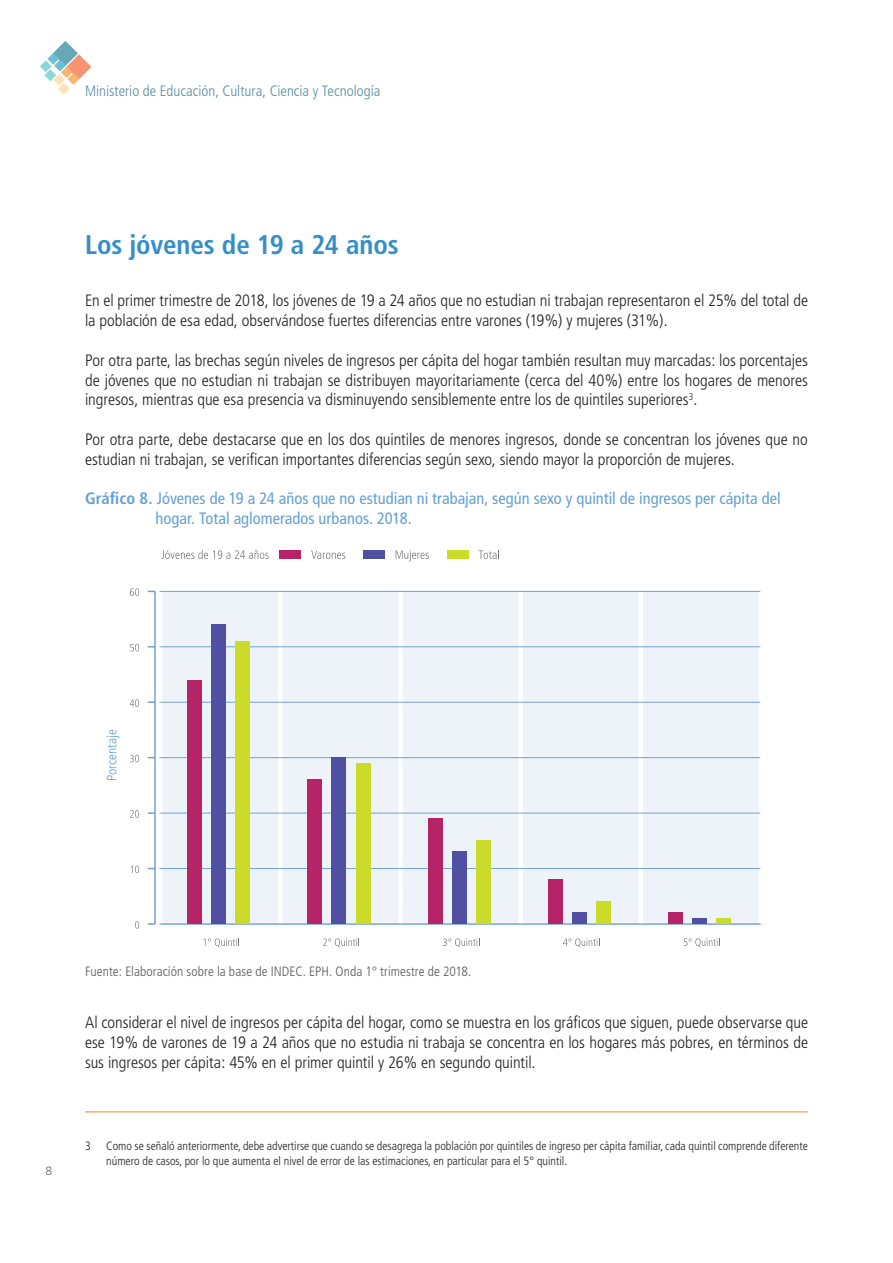
<style>
.page{position:relative;width:893px;height:1263px;background:#fff}
.page>*{position:absolute;margin:0;border:0;box-sizing:border-box;transform-origin:0 0}
.Titulos{font:700 condensed 27px "Frutiger";letter-spacing:-.005em;color:#338eca}
.texto_gral{font:300 condensed 16.5px/19.8px "Frutiger";letter-spacing:-.005em;color:#231f20}
.FUENTES-GRAF-TABLAS{font:condensed 16.5px/19.8px "Frutiger";color:#65a0d3}
.t1{font:300 condensed 15px "Frutiger";color:#588da3}
.FUENTES-GRAF-TABLAS-2{font:300 condensed 13.5px "Frutiger";letter-spacing:.005em;color:#57585a}
.FUENTES-GRAF-TABLAS-3{font:300 condensed 13.5px "Frutiger";letter-spacing:.005em;color:#65a0d3}
.nota_al_pie{font:300 condensed 12px/15px "Frutiger";color:#231f20}
.t2{font:300 12px "Frutiger";color:#636366}
.s1{font-weight:700}
</style>
<div class="page">
<svg style="left:40px;top:41px;width:51px;height:54px"></svg>
<hr style="left:85px;top:1111px;width:723px;height:1px;background:#f68b1f">
<div style="left:161px;top:591px;width:601px;height:333px;background:#edf3f8"></div>
<hr style="left:159px;top:922px;width:601px;height:3px;background:#fff">
<hr style="left:278px;top:591px;width:3px;height:333px;background:#fff">
<hr style="left:398px;top:591px;width:3px;height:333px;background:#fff">
<hr style="left:518px;top:591px;width:3px;height:333px;background:#fff">
<hr style="left:639px;top:591px;width:3px;height:333px;background:#fff">
<hr style="left:759px;top:591px;width:3px;height:333px;background:#fff">
<hr style="left:161px;top:924px;width:601px;height:1px;background:#75a1d1">
<hr style="left:159px;top:591px;width:3px;height:333px;background:#fff">
<hr style="left:280px;top:591px;width:3px;height:333px;background:#fff">
<hr style="left:400px;top:591px;width:3px;height:333px;background:#fff">
<hr style="left:520px;top:591px;width:3px;height:333px;background:#fff">
<hr style="left:640px;top:591px;width:3px;height:333px;background:#fff">
<svg style="left:135px;top:921px;width:4px;height:7px"></svg>
<svg style="left:131px;top:865px;width:8px;height:8px"></svg>
<svg style="left:130px;top:810px;width:9px;height:8px"></svg>
<svg style="left:130px;top:755px;width:9px;height:7px"></svg>
<svg style="left:130px;top:699px;width:9px;height:8px"></svg>
<svg style="left:130px;top:644px;width:9px;height:7px"></svg>
<svg style="left:130px;top:588px;width:9px;height:8px"></svg>
<hr style="left:154px;top:591px;width:2px;height:333px;background:#75a1d1">
<svg style="left:148px;top:923px;width:7px;height:2px"></svg>
<svg style="left:148px;top:812px;width:6px;height:2px"></svg>
<svg style="left:148px;top:701px;width:6px;height:2px"></svg>
<svg style="left:684px;top:938px;width:36px;height:9px"></svg>
<svg style="left:563px;top:938px;width:37px;height:9px"></svg>
<svg style="left:443px;top:938px;width:37px;height:9px"></svg>
<svg style="left:323px;top:938px;width:36px;height:9px"></svg>
<svg style="left:204px;top:938px;width:35px;height:9px"></svg>
<div style="left:363px;top:550px;width:22px;height:8px;background:#514fa1"></div>
<svg style="left:396px;top:550px;width:33px;height:11px"></svg>
<svg style="left:161px;top:550px;width:108px;height:9px"></svg>
<svg style="left:311px;top:550px;width:34px;height:9px"></svg>
<div style="left:279px;top:550px;width:22px;height:8px;background:#b62467"></div>
<div style="left:447px;top:550px;width:21px;height:8px;background:#cadb2a"></div>
<svg style="left:479px;top:550px;width:20px;height:9px"></svg>
<hr style="left:159px;top:924px;width:601px;height:1px;background:#75a1d1">
<hr style="left:159px;top:868px;width:601px;height:1px;background:#75a1d1">
<hr style="left:159px;top:813px;width:601px;height:1px;background:#75a1d1">
<hr style="left:159px;top:757px;width:601px;height:1px;background:#75a1d1">
<hr style="left:159px;top:702px;width:601px;height:1px;background:#75a1d1">
<hr style="left:159px;top:646px;width:601px;height:1px;background:#75a1d1">
<hr style="left:159px;top:591px;width:601px;height:1px;background:#75a1d1">
<div style="left:188px;top:680px;width:14px;height:244px;background:#b62467"></div>
<div style="left:308px;top:780px;width:14px;height:144px;background:#b62467"></div>
<div style="left:428px;top:819px;width:14px;height:105px;background:#b62467"></div>
<div style="left:548px;top:880px;width:14px;height:44px;background:#b62467"></div>
<div style="left:668px;top:913px;width:15px;height:11px;background:#b62467"></div>
<div style="left:212px;top:625px;width:14px;height:299px;background:#514fa1"></div>
<div style="left:332px;top:758px;width:14px;height:166px;background:#514fa1"></div>
<div style="left:452px;top:852px;width:14px;height:72px;background:#514fa1"></div>
<div style="left:572px;top:913px;width:14px;height:11px;background:#514fa1"></div>
<div style="left:692px;top:918px;width:15px;height:6px;background:#514fa1"></div>
<div style="left:236px;top:641px;width:14px;height:283px;background:#cadb2a"></div>
<div style="left:356px;top:763px;width:14px;height:161px;background:#cadb2a"></div>
<div style="left:476px;top:841px;width:14px;height:83px;background:#cadb2a"></div>
<div style="left:596px;top:902px;width:14px;height:22px;background:#cadb2a"></div>
<div style="left:716px;top:918px;width:15px;height:6px;background:#cadb2a"></div>
<p class="t1" style="left:85px;top:83px;width:297px">Ministerio de Educación, Cultura, Ciencia y Tecnología</p>
<p class="Titulos" style="left:85px;top:229px;width:315px">Los jóvenes de 19 a 24 años</p>
<p class="texto_gral" style="left:85px;top:291px;width:724px">En el primer trimestre de 2018, los jóvenes de 19 a 24 años que no estudian ni trabajan representaron el 25% del total de la población de esa edad, observándose fuertes diferencias entre varones (19%) y mujeres (31%).</p>
<p class="texto_gral" style="left:85px;top:350px;width:724px;text-align:justify">Por otra parte, las brechas según niveles de ingresos per cápita del hogar también resultan muy marcadas: los porcentajes de jóvenes que no estudian ni trabajan se distribuyen mayoritariamente (cerca del 40%) entre los hogares de menores ingresos, mientras que esa presencia va disminuyendo sensiblemente entre los de quintiles superiores<sup>3</sup>.</p>
<p class="texto_gral" style="left:85px;top:430px;width:724px">Por otra parte, debe destacarse que en los dos quintiles de menores ingresos, donde se concentran los jóvenes que no estudian ni trabajan, se verifican importantes diferencias según sexo, siendo mayor la proporción de mujeres.</p>
<p class="FUENTES-GRAF-TABLAS" style="left:156px;top:489px;width:627px;text-indent:-71px"><span class="s1">Gráfico 8.</span> Jóvenes de 19 a 24 años que no estudian ni trabajan, según sexo y quintil de ingresos per cápita del hogar. Total aglomerados urbanos. 2018.</p>
<p class="FUENTES-GRAF-TABLAS-3" style="left:104px;top:781px;width:54px;rotate:-90deg">Porcentaje</p>
<p class="t2" style="left:45px;top:1163px;width:8px">8</p>
<p class="FUENTES-GRAF-TABLAS-2" style="left:85px;top:964px;width:388px">Fuente: Elaboración sobre la base de INDEC. EPH. Onda 1° trimestre de 2018.</p>
<p class="texto_gral" style="left:85px;top:1013px;width:724px;text-align:justify">Al considerar el nivel de ingresos per cápita del hogar, como se muestra en los gráficos que siguen, puede observarse que ese 19% de varones de 19 a 24 años que no estudia ni trabaja se concentra en los hogares más pobres, en términos de sus ingresos per cápita: 45% en el primer quintil y 26% en segundo quintil.</p>
<p class="nota_al_pie" style="left:85px;top:1139px;width:7px">3</p>
<p class="nota_al_pie" style="left:106px;top:1139px;width:703px">Como se señaló anteriormente, debe advertirse que cuando se desagrega la población por quintiles de ingreso per cápita familiar, cada quintil comprende diferente número de casos, por lo que aumenta el nivel de error de las estimaciones, en particular para el 5° quintil.</p>
</div>
